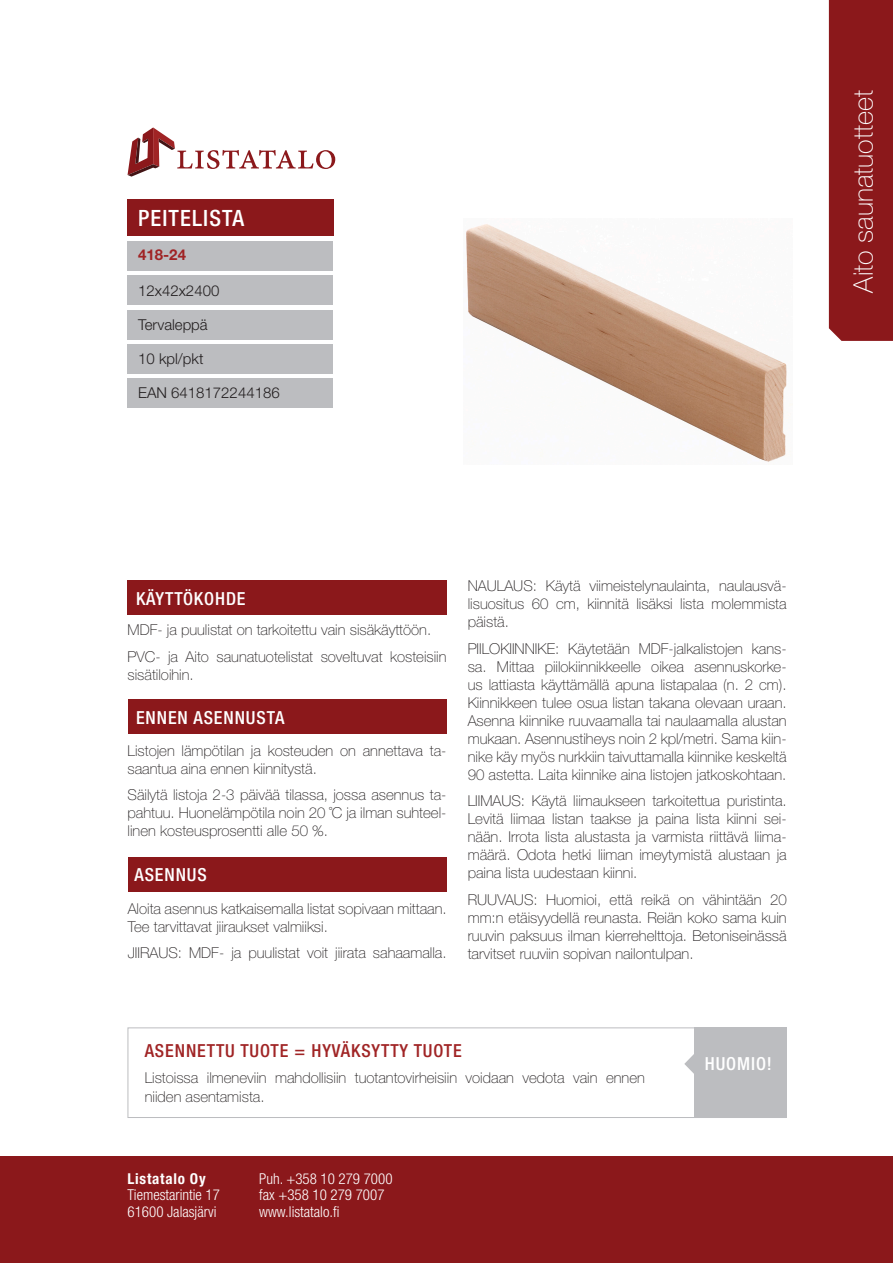
<style>
.page{position:relative;width:893px;height:1263px;background:#fff}
.page>*{position:absolute;margin:0;border:0;box-sizing:border-box;transform-origin:0 0}
.t1{font:100 27px "Helvetica Neue LT Std";color:#fff}
.Leipis{font:500 condensed 22.5px "Helvetica Neue LT Std";letter-spacing:.05em;color:#fff}
.t2{font:500 condensed 18px "Helvetica Neue LT Std";letter-spacing:.05em;color:#fff}
.t3{font:500 condensed 18px "Helvetica Neue LT Std";letter-spacing:.05em;color:#a02425}
.Leipis-2{font:100 15px/18px "Helvetica Neue LT Std";color:#231f20;text-align:justify}
.t4{font:300 condensed 15px "Helvetica Neue LT Std";color:#fff}
.Leipäteksti{font:300 15px "Helvetica Neue LT Std";color:#231f20}
.t5{font:700 condensed 15px "Helvetica Neue LT Std";letter-spacing:.05em;color:#fff}
.t6{font:700 15px "Helvetica Neue LT Std";color:#a02425}
</style>
<div class="page">
<div style="left:127px;top:200px;width:206px;height:36px;background:#8b181b"></div>
<div style="left:0;top:1157px;width:893px;height:106px;background:#8b181b"></div>
<div style="left:128px;top:699px;width:318px;height:35px;background:#8b181b"></div>
<svg style="left:128px;top:128px;width:207px;height:49px"></svg>
<div style="left:128px;top:580px;width:319px;height:35px;background:#8b181b"></div>
<div style="left:128px;top:857px;width:318px;height:35px;background:#8b181b"></div>
<div style="left:128px;top:1027px;width:658px;height:91px;border:1px solid #bcbdc0"></div>
<svg style="left:684px;top:1053px;width:11px;height:21px"></svg>
<div style="left:695px;top:1028px;width:92px;height:90px;background:#bcbdc0"></div>
<div style="left:829px;top:0;width:64px;height:341px;background:#8b181b"></div>
<div style="left:127px;top:241px;width:206px;height:30px;background:#bcbdc0"></div>
<div style="left:127px;top:344px;width:206px;height:30px;background:#bcbdc0"></div>
<div style="left:127px;top:275px;width:206px;height:30px;background:#bcbdc0"></div>
<div style="left:127px;top:378px;width:206px;height:30px;background:#bcbdc0"></div>
<div style="left:127px;top:310px;width:206px;height:29px;background:#bcbdc0"></div>
<img style="left:466px;top:224px;width:327px;height:238px">
<p class="Leipis" style="left:138px;top:205px;width:107px">PEITELISTA</p>
<p class="t6" style="left:138px;top:245px;width:49px">418-24</p>
<p class="Leipäteksti" style="left:138px;top:281px;width:83px">12x42x2400</p>
<p class="Leipäteksti" style="left:138px;top:315px;width:71px">Tervaleppä</p>
<p class="Leipäteksti" style="left:138px;top:349px;width:67px">10 kpl/pkt</p>
<p class="Leipäteksti" style="left:138px;top:383px;width:143px">EAN 6418172244186</p>
<p class="t1" style="left:848px;top:292px;width:204px;rotate:-90deg">Aito saunatuotteet</p>
<p class="t2" style="left:136px;top:588px;width:111px">KÄYTTÖKOHDE</p>
<p class="Leipis-2" style="left:128px;top:621px;width:305px">MDF- ja puulistat on tarkoitettu vain sisäkäyttöön.</p>
<p class="Leipis-2" style="left:128px;top:648px;width:321px">PVC- ja Aito saunatuotelistat soveltuvat kosteisiin sisätiloihin.</p>
<p class="t2" style="left:136px;top:707px;width:150px">ENNEN ASENNUSTA</p>
<p class="Leipis-2" style="left:128px;top:741px;width:320px">Listojen lämpötilan ja kosteuden on annettava ta&shy;saantua aina ennen kiinnitystä.</p>
<p class="Leipis-2" style="left:128px;top:786px;width:320px">Säilytä listoja 2-3 päivää tilassa, jossa asennus ta&shy;pahtuu. Huonelämpötila noin 20 ˚C ja ilman suhteel&shy;linen kosteusprosentti alle 50 %.</p>
<p class="t2" style="left:134px;top:864px;width:74px">ASENNUS</p>
<p class="Leipis-2" style="left:128px;top:899px;width:320px">Aloita asennus katkaisemalla listat sopivaan mittaan.<br>Tee tarvittavat jiiraukset valmiiksi.</p>
<p class="Leipis-2" style="left:128px;top:944px;width:320px">JIIRAUS: MDF- ja puulistat voit jiirata sahaamalla.</p>
<p class="Leipis-2" style="left:468px;top:577px;width:320px">NAULAUS: Käytä viimeistelynaulainta, naulausvä&shy;lisuositus 60 cm, kiinnitä lisäksi lista molemmista päistä.</p>
<p class="Leipis-2" style="left:468px;top:639px;width:320px">PIILOKIINNIKE: Käytetään MDF-jalkalistojen kans&shy;sa. Mittaa piilokiinnikkeelle oikea asennuskorke&shy;us lattiasta käyttämällä apuna listapalaa (n. 2 cm).<br>Kiinnikkeen tulee osua listan takana olevaan uraan.<br>Asenna kiinnike ruuvaamalla tai naulaamalla alustan mukaan. Asennustiheys noin 2 kpl/metri. Sama kiin&shy;nike käy myös nurkkiin taivuttamalla kiinnike keskeltä 90 astetta. Laita kiinnike aina listojen jatkoskohtaan.</p>
<p class="Leipis-2" style="left:468px;top:792px;width:320px">LIIMAUS: Käytä liimaukseen tarkoitettua puristinta.<br>Levitä liimaa listan taakse ja paina lista kiinni sei&shy;nään. Irrota lista alustasta ja varmista riittävä liima&shy;määrä. Odota hetki liiman imeytymistä alustaan ja paina lista uudestaan kiinni.</p>
<p class="Leipis-2" style="left:468px;top:890px;width:320px">RUUVAUS: Huomioi, että reikä on vähintään 20 mm:n etäisyydellä reunasta. Reiän koko sama kuin ruuvin paksuus ilman kierrehelttoja. Betoniseinässä tarvitset ruuviin sopivan nailontulpan.</p>
<p class="t3" style="left:145px;top:1040px;width:319px">ASENNETTU TUOTE = HYVÄKSYTTY TUOTE</p>
<p class="Leipis-2" style="left:145px;top:1069px;width:502px">Listoissa ilmeneviin mahdollisiin tuotantovirheisiin voidaan vedota vain ennen niiden asentamista.</p>
<p class="t5" style="left:128px;top:1169px;width:80px">Listatalo Oy</p>
<p class="t4" style="left:128px;top:1186px;width:94px">Tiemestarintie 17</p>
<p class="t4" style="left:128px;top:1202px;width:90px">61600 Jalasjärvi</p>
<p class="t4" style="left:259px;top:1169px;width:135px">Puh. +358 10 279 7000</p>
<p class="t4" style="left:259px;top:1186px;width:127px">fax +358 10 279 7007</p>
<p class="t4" style="left:259px;top:1202px;width:82px">www.listatalo.fi</p>
<p class="t2" style="left:705px;top:1053px;width:69px">HUOMIO!</p>
</div>
